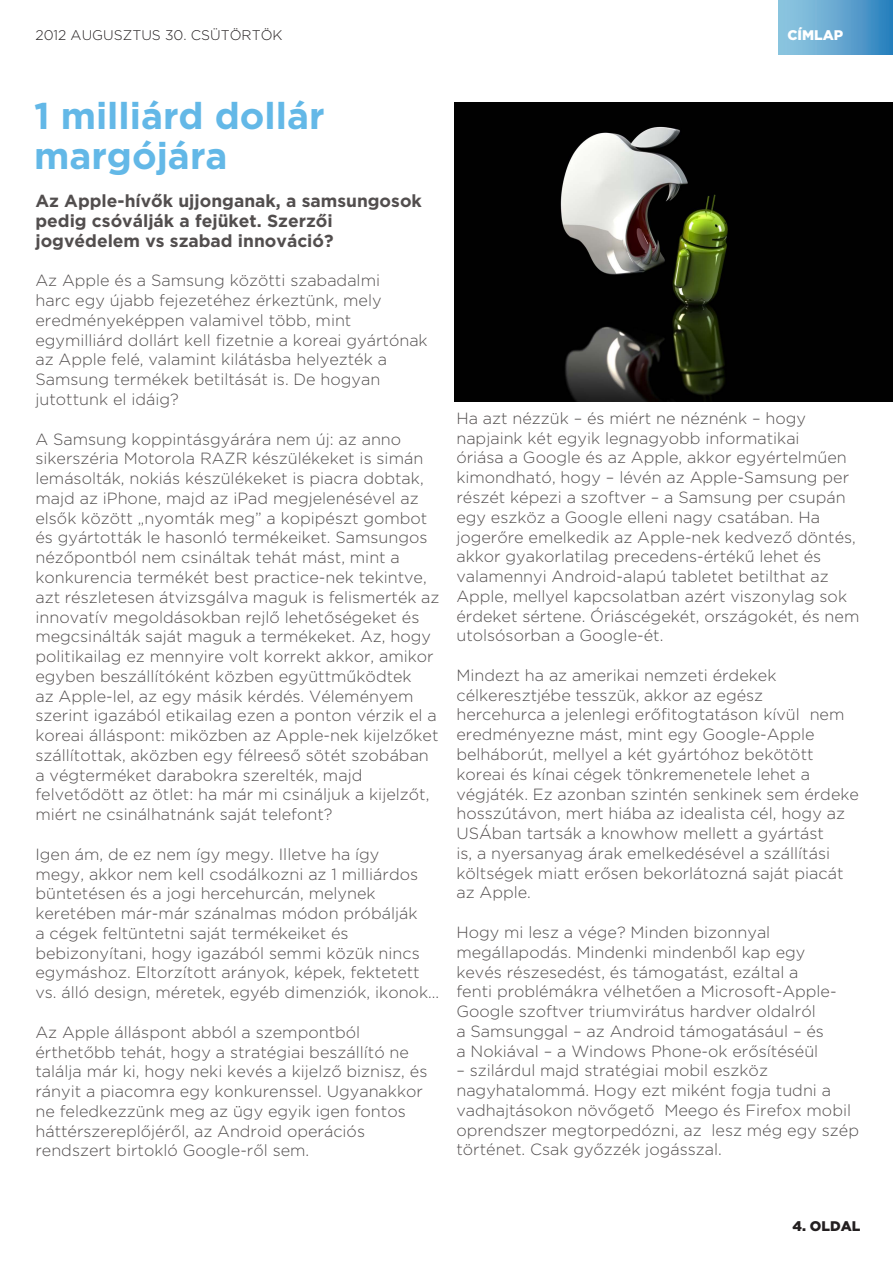
<style>
.page{position:relative;width:893px;height:1263px;background:#fff}
.page>*{position:absolute;margin:0;border:0;box-sizing:border-box;transform-origin:0 0}
.text_cim{font:700 37.2px/39.5px "Gotham";color:#63b8e7}
.text{font:700 17.4px/19.8px "Gotham";color:#524e4e}
.text-2{font:300 16.2px/19.8px "Gotham";color:#524e4e}
.text_datum{font:300 13.95px "Gotham";color:#231f20}
.text_oldalszam{font:900 13.95px "Gotham";color:#231f20}
.text_tartalom{font:900 13.95px "Gotham";color:#fff}
</style>
<div class="page">
<img style="left:454px;top:102px;width:439px;height:299px">
<div style="left:778px;top:0;width:115px;height:54px;background:linear-gradient(to right,#97cce3,#2f82be)"></div>
<p class="text_datum" style="left:35px;top:27px;width:249px">2012 AUGUSZTUS 30. CSÜTÖRTÖK</p>
<p class="text_tartalom" style="left:787px;top:27px;width:57px">CÍMLAP</p>
<p class="text_cim" style="left:34px;top:95px;width:292px">1 milliárd dollár margójára</p>
<p class="text" style="left:35px;top:191px;width:388px">Az Apple-hívők ujjonganak, a samsungosok pedig csóválják a fejüket. Szerzői jogvédelem vs szabad innováció?</p>
<p class="text-2" style="left:35px;top:270px;width:394px">Az Apple és a Samsung közötti szabadalmi<br>harc egy újabb fejezetéhez érkeztünk, mely eredményeképpen valamivel több, mint egymilliárd dollárt kell fizetnie a koreai gyártónak az Apple felé, valamint kilátásba helyezték a Samsung termékek betiltását is. De hogyan jutottunk el idáig?</p>
<p class="text-2" style="left:35px;top:429px;width:405px">A Samsung koppintásgyárára nem új: az anno sikerszéria Motorola RAZR készülékeket is simán lemásolták, nokiás készülékeket is piacra dobtak, majd az iPhone, majd az iPad megjelenésével az elsők között „nyomták meg” a kopipészt gombot és gyártották le hasonló termékeiket. Samsungos nézőpontból nem csináltak tehát mást, mint a konkurencia termékét best practice-nek tekintve, azt részletesen átvizsgálva maguk is felismerték az innovatív megoldásokban rejlő lehetőségeket és megcsinálták saját maguk a termékeket. Az, hogy politikailag ez mennyire volt korrekt akkor, amikor egyben beszállítóként közben együttműködtek<br>az Apple-lel, az egy másik kérdés. Véleményem szerint igazából etikailag ezen a ponton vérzik el a koreai álláspont: miközben az Apple-nek kijelzőket szállítottak, aközben egy félreeső sötét szobában a végterméket darabokra szerelték, majd felvetődött az ötlet: ha már mi csináljuk a kijelzőt, miért ne csinálhatnánk saját telefont?</p>
<p class="text-2" style="left:35px;top:844px;width:405px">Igen ám, de ez nem így megy. Illetve ha így<br>megy, akkor nem kell csodálkozni az 1 milliárdos büntetésen és a jogi hercehurcán, melynek keretében már-már szánalmas módon próbálják<br>a cégek feltüntetni saját termékeiket és bebizonyítani, hogy igazából semmi közük nincs egymáshoz. Eltorzított arányok, képek, fektetett vs. álló design, méretek, egyéb dimenziók, ikonok…</p>
<p class="text-2" style="left:35px;top:1022px;width:393px">Az Apple álláspont abból a szempontból érthetőbb tehát, hogy a stratégiai beszállító ne találja már ki, hogy neki kevés a kijelző biznisz, és rányit a piacomra egy konkurenssel. Ugyanakkor ne feledkezzünk meg az ügy egyik igen fontos háttérszereplőjéről, az Android operációs rendszert birtokló Google-ről sem.</p>
<p class="text-2" style="left:456px;top:408px;width:404px">Ha azt nézzük – és miért ne néznénk – hogy napjaink két egyik legnagyobb informatikai<br>óriása a Google és az Apple, akkor egyértelműen kimondható, hogy – lévén az Apple-Samsung per részét képezi a szoftver – a Samsung per csupán egy eszköz a Google elleni nagy csatában. Ha jogerőre emelkedik az Apple-nek kedvező döntés, akkor gyakorlatilag precedens-értékű lehet és valamennyi Android-alapú tabletet betilthat az Apple, mellyel kapcsolatban azért viszonylag sok érdeket sértene. Óriáscégekét, országokét, és nem utolsósorban a Google-ét.</p>
<p class="text-2" style="left:456px;top:665px;width:404px">Mindezt ha az amerikai nemzeti érdekek célkeresztjébe tesszük, akkor az egész<br>hercehurca a jelenlegi erőfitogtatáson kívül nem eredményezne mást, mint egy Google-Apple belháborút, mellyel a két gyártóhoz bekötött koreai és kínai cégek tönkremenetele lehet a végjáték. Ez azonban szintén senkinek sem érdeke hosszútávon, mert hiába az idealista cél, hogy az USÁban tartsák a knowhow mellett a gyártást<br>is, a nyersanyag árak emelkedésével a szállítási költségek miatt erősen bekorlátozná saját piacát az Apple.</p>
<p class="text-2" style="left:456px;top:922px;width:382px">Hogy mi lesz a vége? Minden bizonnyal megállapodás. Mindenki mindenből kap egy kevés részesedést, és támogatást, ezáltal a fenti problémákra vélhetően a Microsoft-Apple-Google szoftver triumvirátus hardver oldalról<br>a Samsunggal – az Android támogatásául – és a Nokiával – a Windows Phone-ok erősítéséül</p>
<p class="text-2" style="left:456px;top:1060px;width:404px">– szilárdul majd stratégiai mobil eszköz nagyhatalommá. Hogy ezt miként fogja tudni a vadhajtásokon növőgető Meego és Firefox mobil oprendszer megtorpedózni, az lesz még egy szép történet. Csak győzzék jogásszal.</p>
<p class="text_oldalszam" style="left:792px;top:1217px;width:69px">4. OLDAL</p>
</div>
